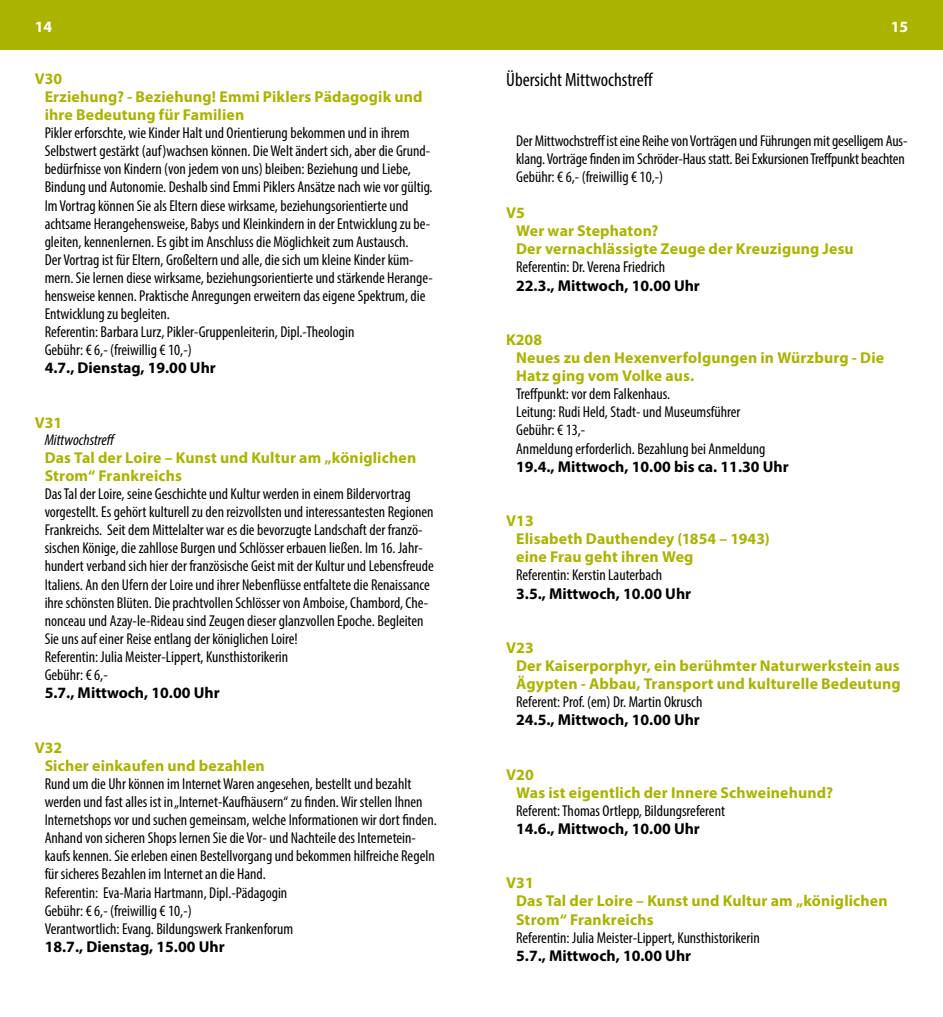
<style>
.page{position:relative;width:943px;height:1017px;background:#fff}
.page>*{position:absolute;margin:0;border:0;box-sizing:border-box;transform-origin:0 0}
.t1{font:condensed 19.25px "Myriad Pro";color:#000}
.t2{font:condensed 15.75px/18.2px "Myriad Pro";color:#000}
.t3{font:700 15.75px/18.2px "Myriad Pro";letter-spacing:.01em;color:#aab400}
.t4{font:700 15.75px "Myriad Pro";color:#000}
.t5{font:italic condensed 15.75px "Myriad Pro";color:#000}
.t6{font:700 15.75px "Myriad Pro";color:#fff}
</style>
<div class="page">
<div style="left:0;top:0;width:480px;height:50px;background:#aab400"></div>
<div style="left:476px;top:0;width:467px;height:50px;background:#aab400"></div>
<p class="t6" style="left:35px;top:16px;width:19px">14</p>
<p class="t6" style="left:890px;top:16px;width:19px">15</p>
<p class="t3" style="left:45px;top:69px;width:379px;text-indent:-10px">V30<br>Erziehung? - Beziehung! Emmi Piklers Pädagogik und ihre Bedeutung für Familien</p>
<p class="t2" style="left:45px;top:124px;width:389px">Pikler erforschte, wie Kinder Halt und Orientierung bekommen und in ihrem Selbstwert gestärkt (auf)wachsen können. Die Welt ändert sich, aber die Grund&shy;bedürfnisse von Kindern (von jedem von uns) bleiben: Beziehung und Liebe, Bindung und Autonomie. Deshalb sind Emmi Piklers Ansätze nach wie vor gültig.<br>Im Vortrag können Sie als Eltern diese wirksame, beziehungsorientierte und achtsame Herangehensweise, Babys und Kleinkindern in der Entwicklung zu be&shy;gleiten, kennenlernen. Es gibt im Anschluss die Möglichkeit zum Austausch.<br>Der Vortrag ist für Eltern, Großeltern und alle, die sich um kleine Kinder küm&shy;mern. Sie lernen diese wirksame, beziehungsorientierte und stärkende Herange&shy;hensweise kennen. Praktische Anregungen erweitern das eigene Spektrum, die Entwicklung zu begleiten.<br>Referentin: Barbara Lurz, Pikler-Gruppenleiterin, Dipl.-Theologin<br>Gebühr: € 6,- (freiwillig € 10,-)</p>
<p class="t4" style="left:45px;top:358px;width:173px">4.7., Dienstag, 19.00 Uhr</p>
<p class="t3" style="left:35px;top:413px;width:29px">V31</p>
<p class="t5" style="left:45px;top:430px;width:72px">Mittwochstreff</p>
<p class="t3" style="left:45px;top:448px;width:373px">Das Tal der Loire – Kunst und Kultur am „königlichen<br>Strom“ Frankreichs</p>
<p class="t2" style="left:45px;top:485px;width:390px">Das Tal der Loire, seine Geschichte und Kultur werden in einem Bildervortrag vorgestellt. Es gehört kulturell zu den reizvollsten und interessantesten Regionen Frankreichs. Seit dem Mittelalter war es die bevorzugte Landschaft der franzö&shy;sischen Könige, die zahllose Burgen und Schlösser erbauen ließen. Im 16. Jahr&shy;hundert verband sich hier der französische Geist mit der Kultur und Lebensfreude Italiens. An den Ufern der Loire und ihrer Nebenflüsse entfaltete die Renaissance ihre schönsten Blüten. Die prachtvollen Schlösser von Amboise, Chambord, Che&shy;nonceau und Azay-le-Rideau sind Zeugen dieser glanzvollen Epoche. Begleiten Sie uns auf einer Reise entlang der königlichen Loire!<br>Referentin: Julia Meister-Lippert, Kunsthistorikerin<br>Gebühr: € 6,-</p>
<p class="t4" style="left:45px;top:683px;width:176px">5.7., Mittwoch, 10.00 Uhr</p>
<p class="t3" style="left:45px;top:738px;width:222px;text-indent:-10px">V32<br>Sicher einkaufen und bezahlen</p>
<p class="t2" style="left:45px;top:774px;width:393px">Rund um die Uhr können im Internet Waren angesehen, bestellt und bezahlt werden und fast alles ist in „Internet-Kaufhäusern“ zu finden. Wir stellen Ihnen Internetshops vor und suchen gemeinsam, welche Informationen wir dort finden.<br>Anhand von sicheren Shops lernen Sie die Vor- und Nachteile des Internetein&shy;kaufs kennen. Sie erleben einen Bestellvorgang und bekommen hilfreiche Regeln für sicheres Bezahlen im Internet an die Hand.<br>Referentin: Eva-Maria Hartmann, Dipl.-Pädagogin<br>Gebühr: € 6,- (freiwillig € 10,-)<br>Verantwortlich: Evang. Bildungswerk Frankenforum</p>
<p class="t4" style="left:45px;top:936px;width:181px">18.7., Dienstag, 15.00 Uhr</p>
<p class="t1" style="left:506px;top:68px;width:148px">Übersicht Mittwochstreff</p>
<p class="t2" style="left:516px;top:131px;width:393px">Der Mittwochstreff ist eine Reihe von Vorträgen und Führungen mit geselligem Aus&shy;klang. Vorträge finden im Schröder-Haus statt. Bei Exkursionen Treffpunkt beachten<br>Gebühr: € 6,- (freiwillig € 10,-)</p>
<p class="t3" style="left:516px;top:203px;width:339px;text-indent:-10px">V5<br>Wer war Stephaton?<br>Der vernachlässigte Zeuge der Kreuzigung Jesu</p>
<p class="t2" style="left:516px;top:258px;width:150px">Referentin: Dr. Verena Friedrich</p>
<p class="t4" style="left:516px;top:275px;width:185px">22.3., Mittwoch, 10.00 Uhr</p>
<p class="t3" style="left:516px;top:330px;width:369px;text-indent:-10px">K208<br>Neues zu den Hexenverfolgungen in Würzburg - Die<br>Hatz ging vom Volke aus.</p>
<p class="t2" style="left:516px;top:385px;width:251px">Treffpunkt: vor dem Falkenhaus.<br>Leitung: Rudi Held, Stadt- und Museumsführer Gebühr: € 13,-<br>Anmeldung erforderlich. Bezahlung bei Anmeldung</p>
<p class="t4" style="left:516px;top:456px;width:274px">19.4., Mittwoch, 10.00 bis ca. 11.30 Uhr</p>
<p class="t3" style="left:516px;top:511px;width:255px;text-indent:-10px">V13<br>Elisabeth Dauthendey (1854 – 1943) eine Frau geht ihren Weg</p>
<p class="t2" style="left:516px;top:566px;width:148px">Referentin: Kerstin Lauterbach</p>
<p class="t4" style="left:516px;top:583px;width:176px">3.5., Mittwoch, 10.00 Uhr</p>
<p class="t3" style="left:516px;top:638px;width:386px;text-indent:-10px">V23<br>Der Kaiserporphyr, ein berühmter Naturwerkstein aus<br>Ägypten - Abbau, Transport und kulturelle Bedeutung</p>
<p class="t2" style="left:516px;top:693px;width:188px">Referent: Prof. (em) Dr. Martin Okrusch</p>
<p class="t4" style="left:516px;top:710px;width:185px">24.5., Mittwoch, 10.00 Uhr</p>
<p class="t3" style="left:516px;top:765px;width:318px;text-indent:-10px">V20<br>Was ist eigentlich der Innere Schweinehund?</p>
<p class="t2" style="left:516px;top:801px;width:210px">Referent: Thomas Ortlepp, Bildungsreferent</p>
<p class="t4" style="left:516px;top:818px;width:185px">14.6., Mittwoch, 10.00 Uhr</p>
<p class="t3" style="left:516px;top:873px;width:373px;text-indent:-10px">V31<br>Das Tal der Loire – Kunst und Kultur am „königlichen<br>Strom“ Frankreichs</p>
<p class="t2" style="left:516px;top:928px;width:245px">Referentin: Julia Meister-Lippert, Kunsthistorikerin</p>
<p class="t4" style="left:516px;top:945px;width:176px">5.7., Mittwoch, 10.00 Uhr</p>
</div>
